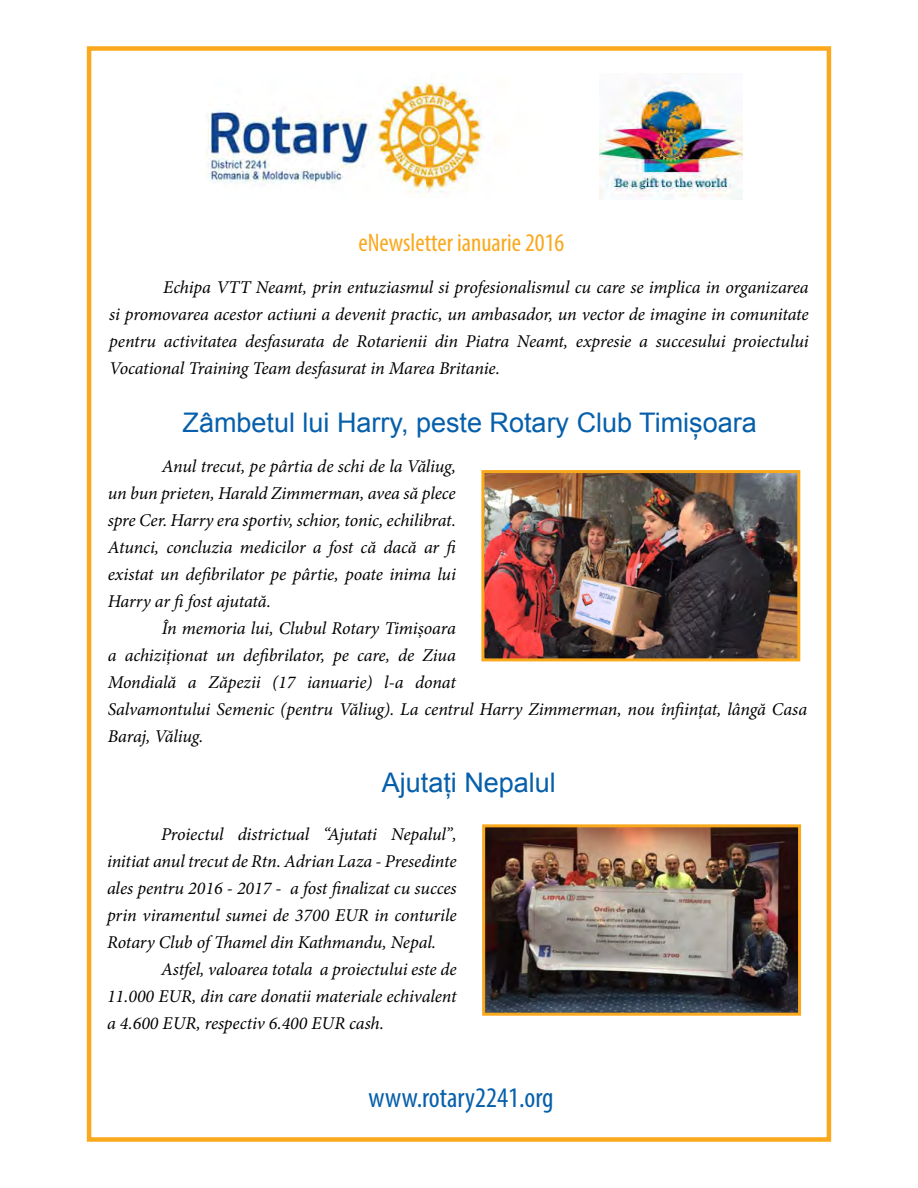
<style>
.page{position:relative;width:918px;height:1188px;background:#fff}
.page>*{position:absolute;margin:0;border:0;box-sizing:border-box;transform-origin:0 0}
.t1{font:condensed 28.5px "Myriad Pro";color:#065fab}
.t2{font:27px "Arial";color:#065fab}
.t3{font:condensed 25.5px "Myriad Pro";color:#faa81c}
.t4{font:italic 18px/27px "Minion Pro";letter-spacing:-.01em;color:#000;text-align:justify}
</style>
<div class="page">
<div style="left:87px;top:46px;width:744px;height:1096px;border:4px solid #faa81c"></div>
<img style="left:206px;top:82px;width:277px;height:111px">
<img style="left:599px;top:82px;width:143px;height:118px">
<img style="left:485px;top:474px;width:311px;height:183px">
<div style="left:481px;top:470px;width:319px;height:191px;border:3px solid #faa81c"></div>
<img style="left:486px;top:828px;width:311px;height:184px">
<div style="left:482px;top:824px;width:319px;height:192px;border:3px solid #faa81c"></div>
<h3 class="t3" style="left:359px;top:227px;width:207px">eNewsletter ianuarie 2016</h3>
<p class="t4" style="left:109px;top:274px;width:701px;text-indent:54px">Echipa VTT Neamt, prin entuziasmul si profesionalismul cu care se implica in organizarea si promovarea acestor actiuni a devenit practic, un ambasador, un vector de imagine in comunitate pentru activitatea desfasurata de Rotarienii din Piatra Neamt, expresie a succesului proiectului Vocational Training Team desfasurat in Marea Britanie.</p>
<h2 class="t2" style="left:183px;top:405px;width:576px">Zâmbetul lui Harry, peste Rotary Club Timișoara</h2>
<p class="t4" style="left:108px;top:453px;width:352px;text-align:left;text-indent:54px">Anul trecut, pe pârtia de schi de la Văliug, un bun prieten, Harald Zimmerman, avea să plece spre Cer. Harry era sportiv, schior, tonic, echilibrat.<br>Atunci, concluzia medicilor a fost că dacă ar fi existat un defibrilator pe pârtie, poate inima lui Harry ar fi fost ajutată.</p>
<p class="t4" style="left:108px;top:615px;width:701px;text-align:left;text-indent:54px">În memoria lui, Clubul Rotary Timișoara<br>a achiziționat un defibrilator, pe care, de Ziua<br>Mondială a Zăpezii (17 ianuarie) l-a donat<br>Salvamontului Semenic (pentru Văliug). La centrul Harry Zimmerman, nou înființat, lângă Casa Baraj, Văliug.</p>
<h2 class="t2" style="left:382px;top:765px;width:176px">Ajutați Nepalul</h2>
<p class="t4" style="left:107px;top:820px;width:351px;text-indent:54px">Proiectul districtual “Ajutati Nepalul”, initiat anul trecut de Rtn. Adrian Laza - Presedinte ales pentru 2016 - 2017 - a fost finalizat cu succes prin viramentul sumei de 3700 EUR in conturile Rotary Club of Thamel din Kathmandu, Nepal.</p>
<p class="t4" style="left:107px;top:955px;width:351px;text-indent:54px">Astfel, valoarea totala a proiectului este de 11.000 EUR, din care donatii materiale echivalent a 4.600 EUR, respectiv 6.400 EUR cash.</p>
<h1 class="t1" style="left:368px;top:1080px;width:187px">www.rotary2241.org</h1>
</div>
